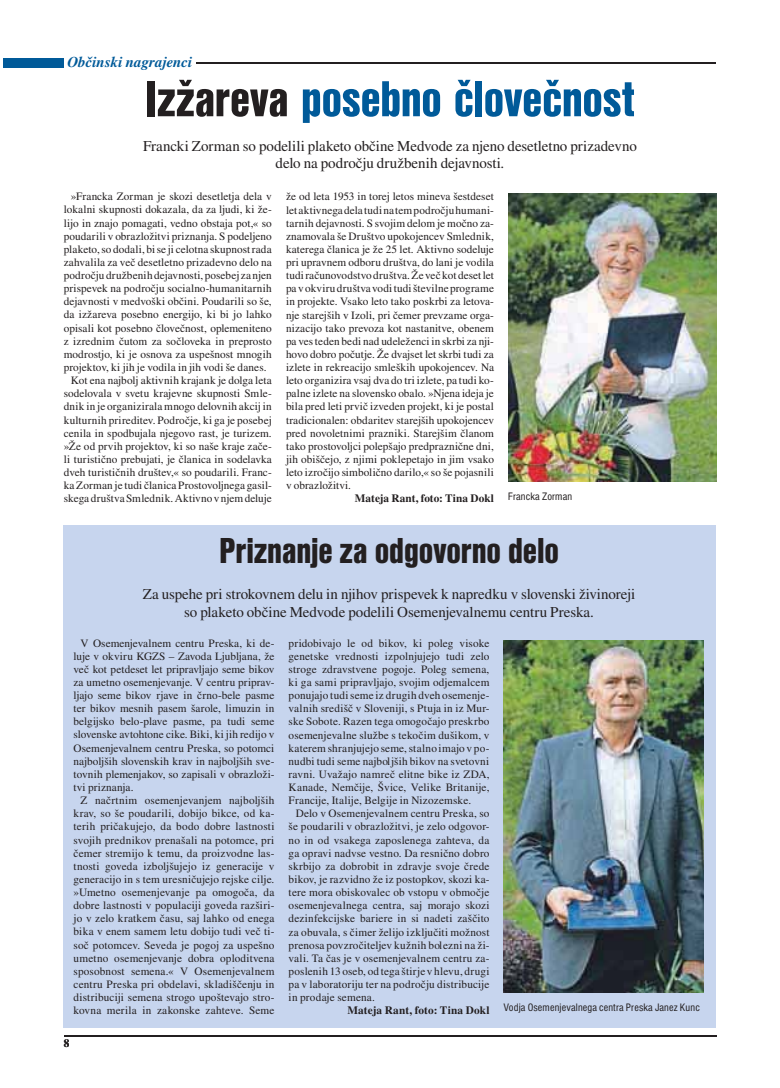
<style>
.page{position:relative;width:780px;height:1088px;background:#fff}
.page>*{position:absolute;margin:0;border:0;box-sizing:border-box;transform-origin:0 0}
.t1{font:52.5px "Nimbus San DEE Blac Cond";letter-spacing:-.005em;color:#005a99}
.t2{font:37.5px "Nimbus San DEE Blac Cond";letter-spacing:-.005em;color:#231f20}
.t3{font:15px/17.5px "Nimbus Rom No 9 LEE";letter-spacing:-.005em;color:#231f20;text-align:center}
.t4{font:italic 500 15px "Nimbus Rom No 9 LEE";letter-spacing:.005em;color:#005a99}
.t5{font:11.25px/13.1px "Nimbus Rom No 9 LEE";letter-spacing:.005em;color:#231f20;text-align:justify}
.t6{font:condensed 11.25px "Nimbus San DEE";letter-spacing:.015em;color:#231f20}
.t7{font:500 11.25px "Nimbus Rom No 9 LEE";letter-spacing:.01em;color:#231f20}
.s1{color:#231f20}
</style>
<div class="page">
<hr style="left:64px;top:1035px;width:652px;height:1px;background:#231f20">
<hr style="left:197px;top:62px;width:519px;height:2px;background:#231f20">
<div style="left:3px;top:58px;width:61px;height:10px;background:#005a99"></div>
<img style="left:508px;top:193px;width:208px;height:289px">
<div style="left:63px;top:599px;width:652px;height:429px;background:#c7d5ee"></div>
<div style="left:63px;top:525px;width:652px;height:113px;background:#c7d5ee"></div>
<img style="left:503px;top:640px;width:200px;height:352px">
<h3 class="t4" style="left:67px;top:57px;width:127px">Občinski nagrajenci</h3>
<h1 class="t1" style="left:145px;top:81px;width:491px"><span class="s1">Izžareva</span> posebno človečnost</h1>
<h3 class="t3" style="left:143px;top:138px;width:495px">Francki Zorman so podelili plaketo občine Medvode za njeno desetletno prizadevno delo na področju družbenih dejavnosti.</h3>
<p class="t5" style="left:71px;top:191px;width:202px">»Francka Zorman je skozi desetletja dela v</p>
<p class="t5" style="left:64px;top:204px;width:209px">lokalni skupnosti dokazala, da za ljudi, ki že-</p>
<p class="t5" style="left:64px;top:217px;width:209px">lijo in znajo pomagati, vedno obstaja pot,« so</p>
<p class="t5" style="left:64px;top:230px;width:209px">poudarili v obrazložitvi priznanja. S podeljeno</p>
<p class="t5" style="left:64px;top:244px;width:209px">plaketo, so dodali, bi se ji celotna skupnost rada</p>
<p class="t5" style="left:64px;top:257px;width:209px">zahvalila za več desetletno prizadevno delo na</p>
<p class="t5" style="left:64px;top:270px;width:209px">področju družbenih dejavnosti, posebej za njen</p>
<p class="t5" style="left:64px;top:283px;width:209px">prispevek na področju socialno-humanitarnih</p>
<p class="t5" style="left:64px;top:296px;width:209px">dejavnosti v medvoški občini. Poudarili so še,</p>
<p class="t5" style="left:64px;top:309px;width:209px">da izžareva posebno energijo, ki bi jo lahko</p>
<p class="t5" style="left:64px;top:322px;width:209px">opisali kot posebno človečnost, oplemeniteno</p>
<p class="t5" style="left:64px;top:335px;width:209px">z izrednim čutom za sočloveka in preprosto</p>
<p class="t5" style="left:64px;top:349px;width:209px">modrostjo, ki je osnova za uspešnost mnogih</p>
<p class="t5" style="left:64px;top:362px;width:204px">projektov, ki jih je vodila in jih vodi še danes.</p>
<p class="t5" style="left:71px;top:375px;width:202px">Kot ena najbolj aktivnih krajank je dolga leta</p>
<p class="t5" style="left:64px;top:388px;width:209px">sodelovala v svetu krajevne skupnosti Smle-</p>
<p class="t5" style="left:64px;top:401px;width:209px">dnik in je organizirala mnogo delovnih akcij in</p>
<p class="t5" style="left:64px;top:414px;width:209px">kulturnih prireditev. Področje, ki ga je posebej</p>
<p class="t5" style="left:64px;top:427px;width:209px">cenila in spodbujala njegovo rast, je turizem.</p>
<p class="t5" style="left:64px;top:441px;width:209px">»Že od prvih projektov, ki so naše kraje zače-</p>
<p class="t5" style="left:64px;top:454px;width:209px">li turistično prebujati, je članica in sodelavka</p>
<p class="t5" style="left:64px;top:467px;width:209px">dveh turističnih društev,« so poudarili. Franc-</p>
<p class="t5" style="left:64px;top:480px;width:209px">ka Zorman je tudi članica Prostovoljnega gasil-</p>
<p class="t5" style="left:64px;top:493px;width:209px">skega društva Smlednik. Aktivno v njem deluje</p>
<p class="t5" style="left:286px;top:191px;width:209px">že od leta 1953 in torej letos mineva šestdeset let aktivnega dela tudi na tem področju humani&shy;tarnih dejavnosti. S svojim delom je močno za&shy;znamovala še Društvo upokojencev Smlednik, katerega članica je že 25 let. Aktivno sodeluje pri upravnem odboru društva, do lani je vodila tudi računovodstvo društva. Že več kot deset let pa v okviru društva vodi tudi številne programe in projekte. Vsako leto tako poskrbi za letova&shy;nje starejših v Izoli, pri čemer prevzame orga&shy;nizacijo tako prevoza kot nastanitve, obenem pa ves teden bedi nad udeleženci in skrbi za nji&shy;hovo dobro počutje. Že dvajset let skrbi tudi za izlete in rekreacijo smleških upokojencev. Na leto organizira vsaj dva do tri izlete, pa tudi ko&shy;palne izlete na slovensko obalo. »Njena ideja je bila pred leti prvič izveden projekt, ki je postal tradicionalen: obdaritev starejših upokojencev pred novoletnimi prazniki. Starejšim članom tako prostovoljci polepšajo predpraznične dni, jih obiščejo, z njimi poklepetajo in jim vsako leto izročijo simbolično darilo,« so še pojasnili v obrazložitvi.</p>
<p class="t7" style="left:355px;top:495px;width:141px">Mateja Rant, foto: Tina Dokl</p>
<p class="t6" style="left:508px;top:493px;width:66px">Francka Zorman</p>
<h2 class="t2" style="left:219px;top:538px;width:341px">Priznanje za odgovorno delo</h2>
<h3 class="t3" style="left:143px;top:587px;width:494px">Za uspehe pri strokovnem delu in njihov prispevek k napredku v slovenski živinoreji so plaketo občine Medvode podelili Osemenjevalnemu centru Preska.</h3>
<p class="t5" style="left:74px;top:637px;width:202px;text-indent:7px">V Osemenjevalnem centru Preska, ki de&shy;luje v okviru KGZS – Zavoda Ljubljana, že več kot petdeset let pripravljajo seme bikov za umetno osemenjevanje. V centru priprav&shy;ljajo seme bikov rjave in črno-bele pasme ter bikov mesnih pasem šarole, limuzin in belgijsko belo-plave pasme, pa tudi seme slovenske avtohtone cike. Biki, ki jih redijo v Osemenjevalnem centru Preska, so potomci najboljših slovenskih krav in najboljših sve&shy;tovnih plemenjakov, so zapisali v obrazloži&shy;tvi priznanja.</p>
<p class="t5" style="left:74px;top:795px;width:202px;text-indent:7px">Z načrtnim osemenjevanjem najboljših krav, so še poudarili, dobijo bikce, od ka&shy;terih pričakujejo, da bodo dobre lastnosti svojih prednikov prenašali na potomce, pri čemer stremijo k temu, da proizvodne las&shy;tnosti goveda izboljšujejo iz generacije v generacijo in s tem uresničujejo rejske cilje. »Umetno osemenjevanje pa omogoča, da dobre lastnosti v populaciji goveda razširi&shy;jo v zelo kratkem času, saj lahko od enega bika v enem samem letu dobijo tudi več ti&shy;soč potomcev. Seveda je pogoj za uspešno umetno osemenjevanje dobra oploditvena sposobnost semena.« V Osemenjevalnem centru Preska pri obdelavi, skladiščenju in distribuciji semena strogo upoštevajo stro&shy;kovna merila in zakonske zahteve. Seme</p>
<p class="t7" style="left:64px;top:1039px;width:7px">8</p>
<p class="t5" style="left:288px;top:637px;width:202px">pridobivajo le od bikov, ki poleg visoke genetske vrednosti izpolnjujejo tudi zelo stroge zdravstvene pogoje. Poleg semena, ki ga sami pripravljajo, svojim odjemalcem ponujajo tudi seme iz drugih dveh osemenje&shy;valnih središč v Sloveniji, s Ptuja in iz Mur&shy;ske Sobote. Razen tega omogočajo preskrbo osemenjevalne službe s tekočim dušikom, v katerem shranjujejo seme, stalno imajo v po&shy;nudbi tudi seme najboljših bikov na svetovni ravni. Uvažajo namreč elitne bike iz ZDA, Kanade, Nemčije, Švice, Velike Britanije, Francije, Italije, Belgije in Nizozemske.</p>
<p class="t5" style="left:288px;top:808px;width:202px;text-indent:7px">Delo v Osemenjevalnem centru Preska, so še poudarili v obrazložitvi, je zelo odgovor&shy;no in od vsakega zaposlenega zahteva, da ga opravi nadvse vestno. Da resnično dobro skrbijo za dobrobit in zdravje svoje črede bikov, je razvidno že iz postopkov, skozi ka&shy;tere mora obiskovalec ob vstopu v območje osemenjevalnega centra, saj morajo skozi dezinfekcijske bariere in si nadeti zaščito za obuvala, s čimer želijo izključiti možnost prenosa povzročiteljev kužnih bolezni na ži&shy;vali. Ta čas je v osemenjevalnem centru za&shy;poslenih 13 oseb, od tega štirje v hlevu, drugi pa v laboratoriju ter na področju distribucije in prodaje semena.</p>
<p class="t7" style="left:347px;top:1006px;width:144px">Mateja Rant, foto: Tina Dokl</p>
<p class="t6" style="left:503px;top:1004px;width:198px">Vodja Osemenjevalnega centra Preska Janez Kunc</p>
</div>
